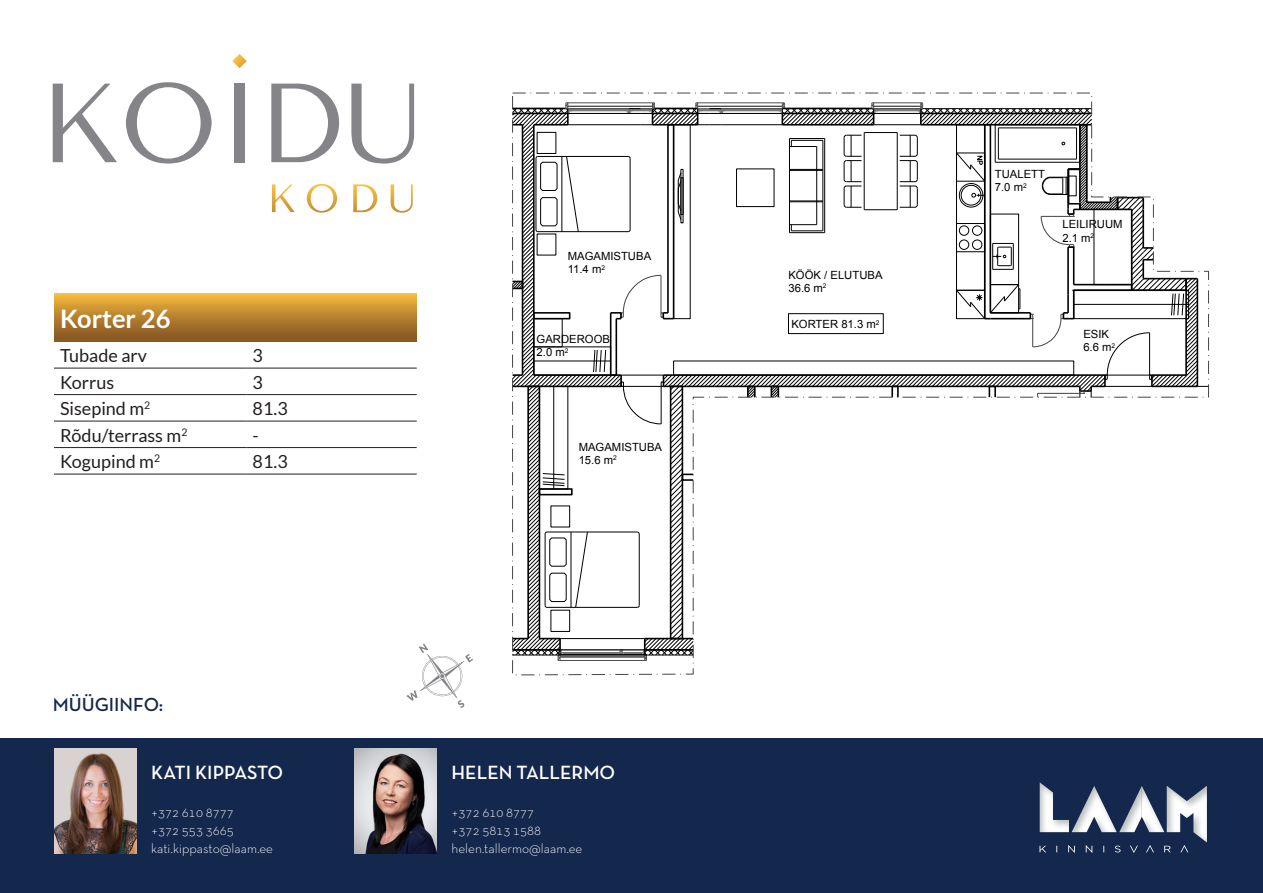
<style>
.page{position:relative;width:1263px;height:893px;background:#fff}
.page>*{position:absolute;margin:0;border:0;box-sizing:border-box;transform-origin:0 0}
.t1{font:700 25.5px "Lato";color:#fff}
.t2{font:600 19.5px "Neutra Text TF";color:#fff}
.t3{font:600 19.2px "Neutra Text TF";color:#14284d}
.t4{font:18px "Lato";color:#231f20}
.t5{font:300 13.5px/18px "Neutra Text TF";color:#fff}
.t6{font:11.25px/13.5px "Arial";color:#000}
.t7{font:9.15px "Arial";color:#000}
</style>
<div class="page">
<div style="left:0;top:739px;width:1263px;height:154px;background:#14284d"></div>
<img style="left:1040px;top:782px;width:101px;height:50px">
<img style="left:1141px;top:786px;width:66px;height:56px">
<svg style="left:1039px;top:845px;width:149px;height:8px"></svg>
<svg style="left:53px;top:82px;width:361px;height:82px"></svg>
<div style="left:235px;top:83px;width:10px;height:80px;background:#848489"></div>
<svg style="left:232px;top:54px;width:15px;height:14px"></svg>
<svg style="left:272px;top:184px;width:141px;height:29px"></svg>
<img style="left:54px;top:748px;width:82px;height:105px">
<img style="left:355px;top:748px;width:82px;height:105px">
<svg style="left:512px;top:103px;width:696px;height:558px"></svg>
<div style="left:54px;top:293px;width:363px;height:49px;background:linear-gradient(to bottom,#f5b93e,#7d4e20)"></div>
<hr style="left:54px;top:474px;width:193px;height:1px;background:#231f20">
<hr style="left:247px;top:474px;width:170px;height:1px;background:#231f20">
<hr style="left:54px;top:447px;width:193px;height:1px;background:#231f20">
<hr style="left:247px;top:447px;width:170px;height:1px;background:#231f20">
<hr style="left:54px;top:421px;width:193px;height:1px;background:#231f20">
<hr style="left:247px;top:421px;width:170px;height:1px;background:#231f20">
<hr style="left:54px;top:394px;width:193px;height:1px;background:#231f20">
<hr style="left:247px;top:394px;width:170px;height:1px;background:#231f20">
<hr style="left:54px;top:368px;width:193px;height:1px;background:#231f20">
<hr style="left:247px;top:368px;width:170px;height:1px;background:#231f20">
<svg style="left:406px;top:643px;width:67px;height:65px"></svg>
<p class="t6" style="left:568px;top:249px;width:85px">MAGAMISTUBA<br>11.4 m<sup>2</sup></p>
<p class="t6" style="left:788px;top:268px;width:96px">KÖÖK / ELUTUBA<br>36.6 m<sup>2</sup></p>
<p class="t1" style="left:60px;top:304px;width:112px">Korter 26</p>
<p class="t6" style="left:791px;top:318px;width:90px">KORTER 81.3 m<sup>2</sup></p>
<p class="t4" style="left:60px;top:346px;width:88px">Tubade arv</p>
<p class="t4" style="left:253px;top:346px;width:12px">3</p>
<p class="t4" style="left:60px;top:372px;width:56px">Korrus</p>
<p class="t4" style="left:253px;top:372px;width:12px">3</p>
<p class="t4" style="left:60px;top:399px;width:92px">Sisepind m<sup>2</sup></p>
<p class="t4" style="left:253px;top:399px;width:37px">81.3</p>
<p class="t4" style="left:60px;top:425px;width:129px">Rõdu/terrass m<sup>2</sup></p>
<p class="t4" style="left:253px;top:425px;width:8px">-</p>
<p class="t4" style="left:60px;top:451px;width:102px">Kogupind m<sup>2</sup></p>
<p class="t4" style="left:253px;top:451px;width:37px">81.3</p>
<p class="t7" style="left:797px;top:321px;width:78px">KÖÖK / ELUTUBA</p>
<p class="t6" style="left:537px;top:332px;width:75px">GARDEROOB<br>2.0 m<sup>2</sup></p>
<p class="t6" style="left:579px;top:440px;width:85px">MAGAMISTUBA<br>15.6 m<sup>2</sup></p>
<h3 class="t3" style="left:53px;top:692px;width:112px">MÜÜGIINFO:</h3>
<h2 class="t2" style="left:151px;top:761px;width:134px">KATI KIPPASTO</h2>
<p class="t5" style="left:151px;top:803px;width:123px">+372 610 8777<br>+372 553 3665 kati.kippasto@laam.ee</p>
<h2 class="t2" style="left:452px;top:761px;width:165px">HELEN TALLERMO</h2>
<p class="t5" style="left:452px;top:803px;width:132px">+372 610 8777<br>+372 5813 1588 helen.tallermo@laam.ee</p>
<p class="t6" style="left:995px;top:167px;width:52px">TUALETT<br>7.0 m<sup>2</sup></p>
<p class="t6" style="left:1062px;top:218px;width:62px">LEILIRUUM<br>2.1 m<sup>2</sup></p>
<p class="t6" style="left:1083px;top:327px;width:33px">ESIK<br>6.6 m<sup>2</sup></p>
</div>
